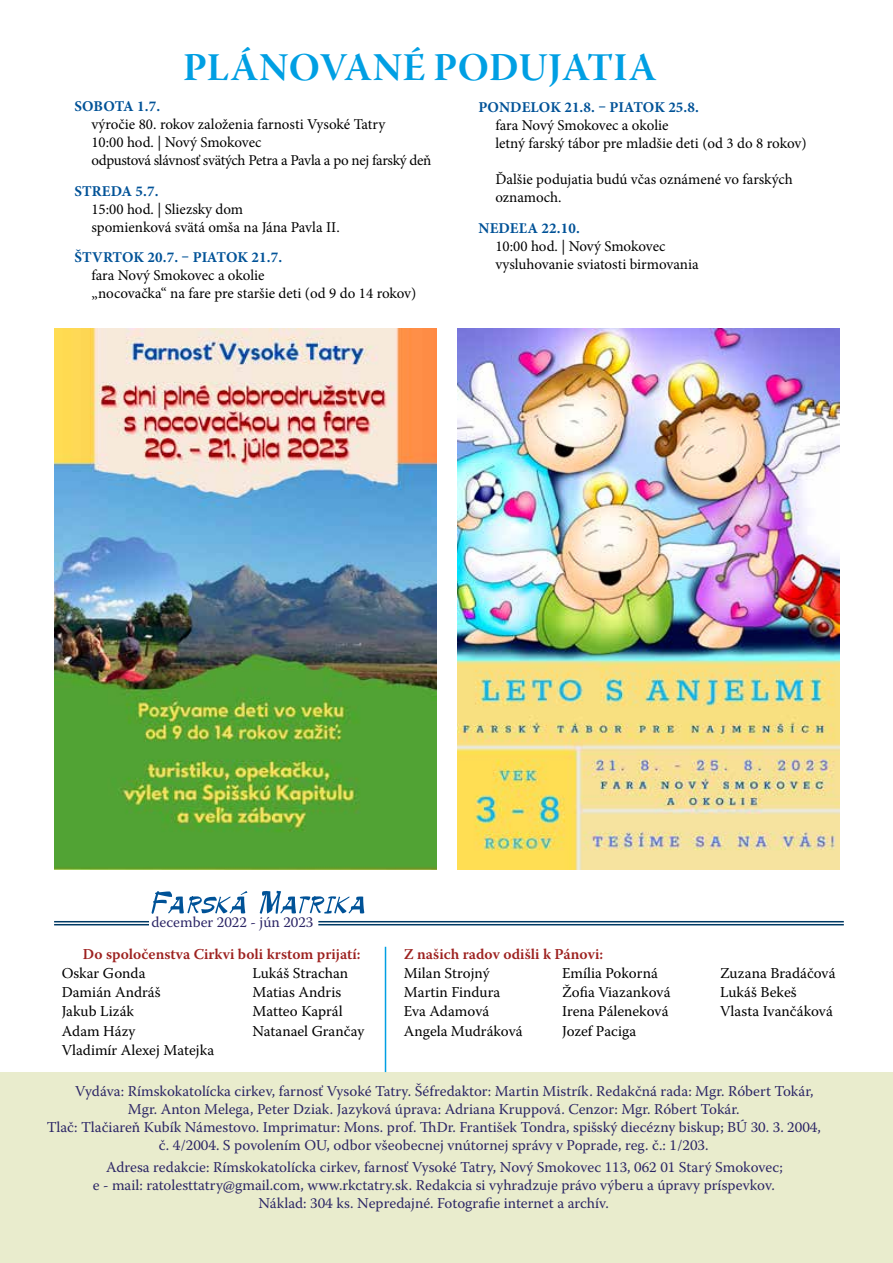
<style>
.page{position:relative;width:893px;height:1263px;background:#fff}
.page>*{position:absolute;margin:0;border:0;box-sizing:border-box;transform-origin:0 0}
.t1{font:39px "Warnock Pro Bold Subh";letter-spacing:.015em;color:#009fe3}
.t2{font:15px "Warnock Pro";color:#2c2666}
.t3{font:15px/18px "Minion Pro";letter-spacing:-.005em;color:#000}
.t4{font:15px/19.2px "Warnock Pro";color:#000}
.t5{font:700 15px "Minion Pro";letter-spacing:.005em;color:#005297}
.t6{font:600 15px "Warnock Pro";color:#9d211f}
</style>
<div class="page">
<hr style="left:318px;top:921px;width:526px;height:1px;background:#003964">
<hr style="left:318px;top:924px;width:526px;height:1px;background:#003964">
<hr style="left:54px;top:921px;width:95px;height:1px;background:#003964">
<hr style="left:54px;top:924px;width:95px;height:1px;background:#003964">
<svg style="left:152px;top:891px;width:212px;height:23px"></svg>
<div style="left:0;top:1072px;width:893px;height:191px;background:#e9eccd"></div>
<hr style="left:385px;top:947px;width:1px;height:125px;background:#009fe3">
<img style="left:457px;top:328px;width:383px;height:542px">
<img style="left:54px;top:328px;width:383px;height:542px">
<h1 class="t1" style="left:183px;top:43px;width:475px">PLÁNOVANÉ PODUJATIA</h1>
<p class="t5" style="left:74px;top:95px;width:87px">SOBOTA 1.7.</p>
<p class="t3" style="left:91px;top:115px;width:341px">výročie 80. rokov založenia farnosti Vysoké Tatry<br>10:00 hod. | Nový Smokovec<br>odpustová slávnosť svätých Petra a Pavla a po nej farský deň</p>
<p class="t5" style="left:74px;top:180px;width:86px">STREDA 5.7.</p>
<p class="t3" style="left:91px;top:200px;width:250px">15:00 hod. | Sliezsky dom<br>spomienková svätá omša na Jána Pavla II.</p>
<p class="t5" style="left:74px;top:247px;width:209px">ŠTVRTOK 20.7. – PIATOK 21.7.</p>
<p class="t3" style="left:91px;top:267px;width:326px">fara Nový Smokovec a okolie<br>„nocovačka“ na fare pre staršie deti (od 9 do 14 rokov)</p>
<p class="t5" style="left:478px;top:97px;width:222px">PONDELOK 21.8. – PIATOK 25.8.</p>
<p class="t3" style="left:495px;top:116px;width:313px">fara Nový Smokovec a okolie<br>letný farský tábor pre mladšie deti (od 3 do 8 rokov)</p>
<p class="t3" style="left:495px;top:170px;width:299px">Ďalšie podujatia budú včas oznámené vo farských oznamoch.</p>
<p class="t5" style="left:478px;top:217px;width:103px">NEDEĽA 22.10.</p>
<p class="t3" style="left:495px;top:237px;width:205px">10:00 hod. | Nový Smokovec vysluhovanie sviatosti birmovania</p>
<p class="t2" style="left:152px;top:913px;width:163px">december 2022 - jún 2023</p>
<p class="t6" style="left:83px;top:945px;width:279px">Do spoločenstva Cirkvi boli krstom prijatí:</p>
<p class="t4" style="left:62px;top:963px;width:154px">Oskar Gonda<br>Damián Andráš<br>Jakub Lizák<br>Adam Házy<br>Vladimír Alexej Matejka</p>
<p class="t4" style="left:252px;top:963px;width:113px">Lukáš Strachan<br>Matias Andris<br>Matteo Kaprál<br>Natanael Grančay</p>
<p class="t6" style="left:404px;top:945px;width:201px">Z našich radov odišli k Pánovi:</p>
<p class="t4" style="left:404px;top:963px;width:120px">Milan Strojný<br>Martin Findura<br>Eva Adamová<br>Angela Mudráková</p>
<p class="t4" style="left:562px;top:963px;width:110px">Emília Pokorná<br>Žofia Viazanková<br>Irena Páleneková<br>Jozef Paciga</p>
<p class="t4" style="left:720px;top:963px;width:117px">Zuzana Bradáčová<br>Lukáš Bekeš<br>Vlasta Ivančáková</p>
<p class="t2" style="left:75px;top:1082px;width:740px">Vydáva: Rímskokatolícka cirkev, farnosť Vysoké Tatry. Šéfredaktor: Martin Mistrík. Redakčná rada: Mgr. Róbert Tokár,</p>
<p class="t2" style="left:128px;top:1100px;width:613px">Mgr. Anton Melega, Peter Dziak. Jazyková úprava: Adriana Kruppová. Cenzor: Mgr. Róbert Tokár.</p>
<p class="t2" style="left:47px;top:1118px;width:776px">Tlač: Tlačiareň Kubík Námestovo. Imprimatur: Mons. prof. ThDr. František Tondra, spišský diecézny biskup; BÚ 30. 3. 2004,</p>
<p class="t2" style="left:159px;top:1136px;width:551px">č . 4/2004. S povolením OU, odbor všeobecnej vnútornej správy v Poprade, reg. č .: 1/203.</p>
<p class="t2" style="left:106px;top:1158px;width:678px">Adresa redakcie: Rímskokatolícka cirkev, farnosť Vysoké Tatry, Nový Smokovec 113, 062 01 Starý Smokovec;</p>
<p class="t2" style="left:93px;top:1176px;width:684px">e - mail: ratolesttatry@gmail.com, www.rkctatry.sk. Redakcia si vyhradzuje právo výberu a úpravy príspevkov.</p>
<p class="t2" style="left:259px;top:1194px;width:352px">Náklad: 304 ks. Nepredajné. Fotografie internet a archív.</p>
</div>
